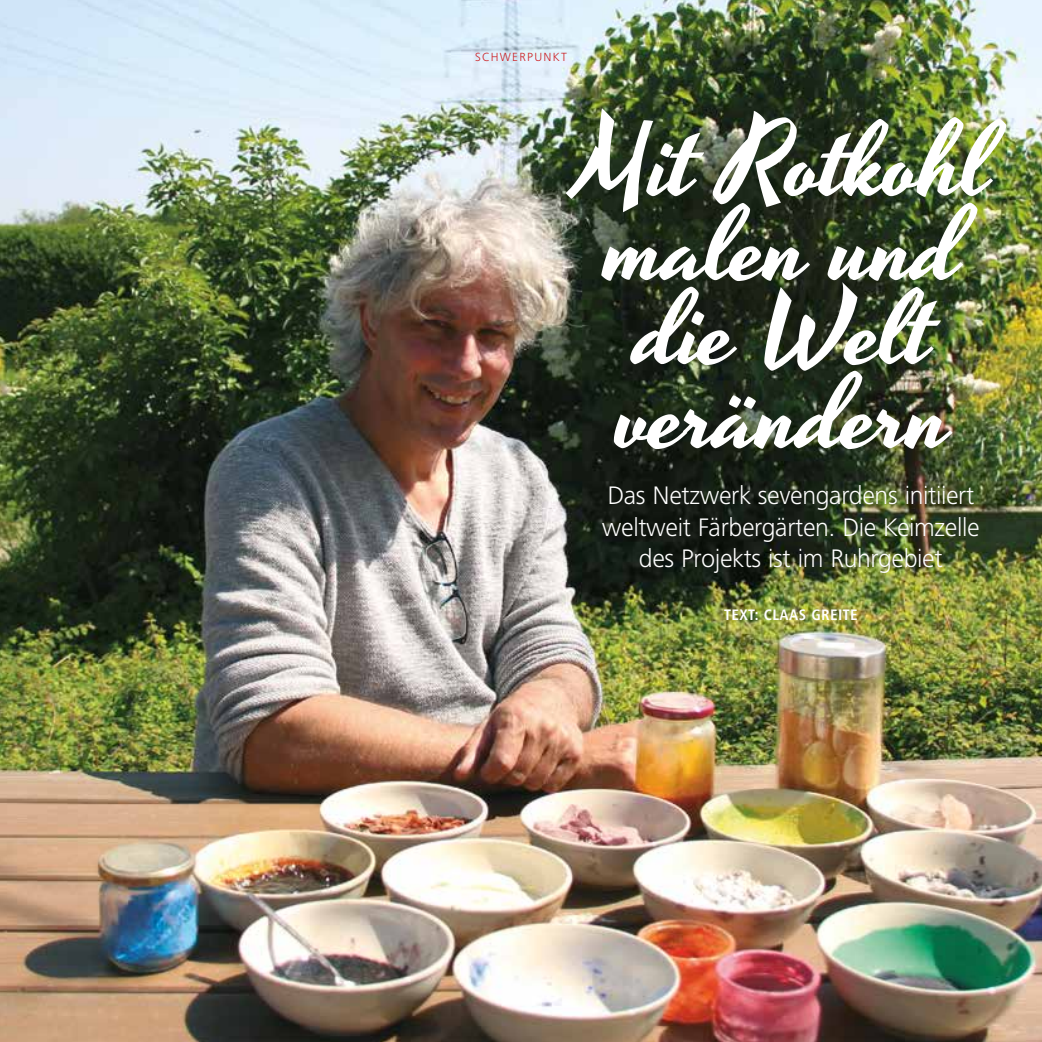
<style>
.page{position:relative;width:1042px;height:1042px;background:#fff}
.page>*{position:absolute;margin:0;border:0;box-sizing:border-box;transform-origin:0 0}
.t1{font:105px/84px "Yesteryear";letter-spacing:-.01em;color:#fff}
.t2{font:300 26.25px/31.5px "Frutiger Next LT";letter-spacing:-.015em;color:#fff;text-align:center}
.t3{font:700 condensed 15.75px "Frutiger Next LT";letter-spacing:.03em;color:#fff}
.t4{font:300 12.25px "Frutiger Next LT";letter-spacing:.11em;color:#cd171a}
</style>
<div class="page">
<img style="left:0;top:0;width:1042px;height:1042px">
<p class="t4" style="left:475px;top:50px;width:93px">SCHWERPUNKT</p>
<h1 class="t1" style="left:578px;top:126px;width:416px">Mit Rotkohl malen und die Welt verändern</h1>
<p class="t2" style="left:602px;top:480px;width:379px">Das Netzwerk sevengardens initiiert weltweit Färbergärten. Die Keimzelle des Projekts ist im Ruhrgebiet</p>
<p class="t3" style="left:724px;top:605px;width:135px">TEXT: CLAAS GREITE</p>
</div>
